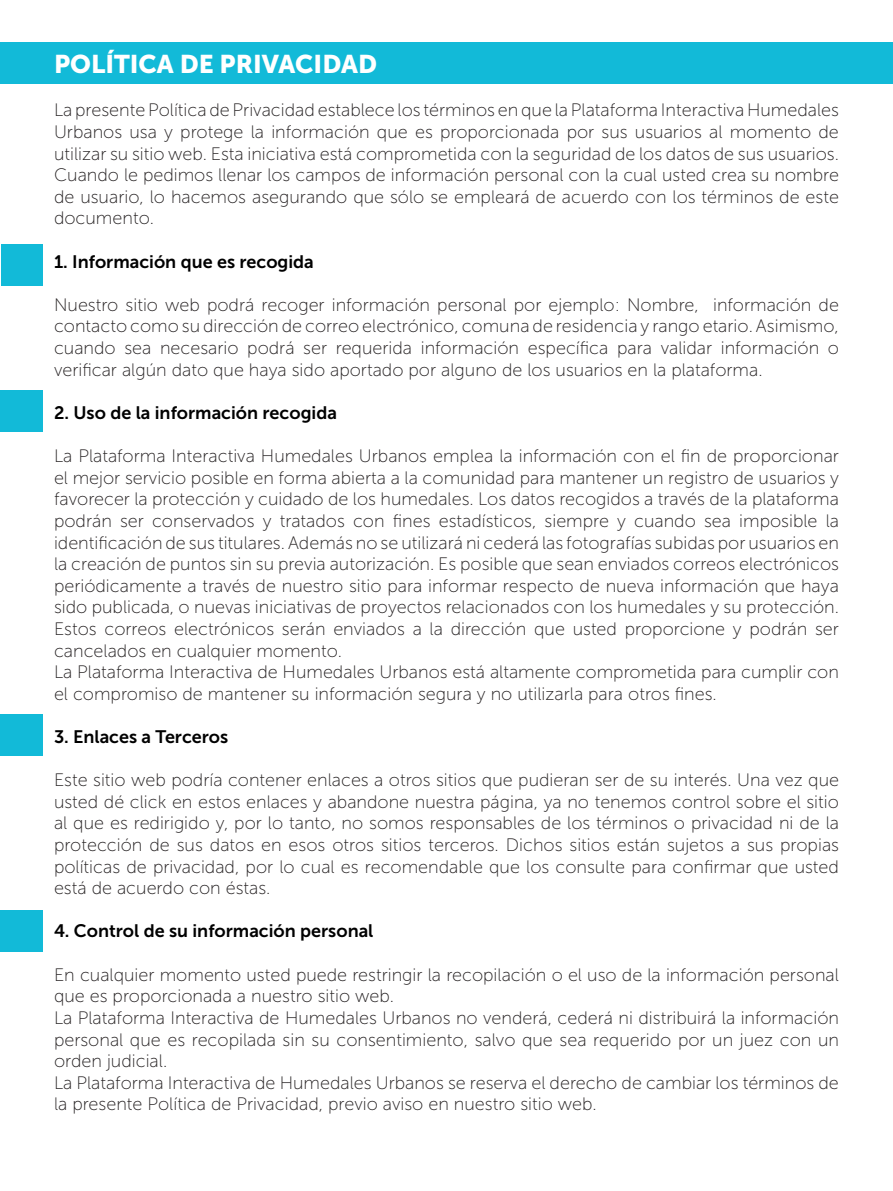
<style>
.page{position:relative;width:893px;height:1191px;background:#fff}
.page>*{position:absolute;margin:0;border:0;box-sizing:border-box;transform-origin:0 0}
.t1{font:25.5px "Museo Sans 900";color:#fff}
.t2{font:18px/21.6px "Museo Sans 100";color:#231f20;text-align:justify}
.t3{font:18px "Museo Sans 700";color:#000}
</style>
<div class="page">
<div style="left:1px;top:244px;width:42px;height:42px;background:#12bad8"></div>
<div style="left:0;top:42px;width:893px;height:41px;background:#12bad8"></div>
<div style="left:0;top:390px;width:43px;height:41px;background:#12bad8"></div>
<div style="left:0;top:714px;width:43px;height:41px;background:#12bad8"></div>
<div style="left:0;top:910px;width:43px;height:41px;background:#12bad8"></div>
<p class="t1" style="left:54px;top:50px;width:325px">POLÍTICA DE PRIVACIDAD</p>
<p class="t2" style="left:54px;top:100px;width:786px">La presente Política de Privacidad establece los términos en que la Plataforma Interactiva Humedales Urbanos usa y protege la información que es proporcionada por sus usuarios al momento de utilizar su sitio web. Esta iniciativa está comprometida con la seguridad de los datos de sus usuarios.<br>Cuando le pedimos llenar los campos de información personal con la cual usted crea su nombre de usuario, lo hacemos asegurando que sólo se empleará de acuerdo con los términos de este documento.</p>
<p class="t3" style="left:54px;top:251px;width:261px">1. Información que es recogida</p>
<p class="t2" style="left:54px;top:294px;width:786px">Nuestro sitio web podrá recoger información personal por ejemplo: Nombre, información de contacto como su dirección de correo electrónico, comuna de residencia y rango etario. Asimismo, cuando sea necesario podrá ser requerida información específica para validar información o verificar algún dato que haya sido aportado por alguno de los usuarios en la plataforma.</p>
<p class="t3" style="left:54px;top:402px;width:284px">2. Uso de la información recogida</p>
<p class="t2" style="left:54px;top:445px;width:787px">La Plataforma Interactiva Humedales Urbanos emplea la información con el fin de proporcionar el mejor servicio posible en forma abierta a la comunidad para mantener un registro de usuarios y favorecer la protección y cuidado de los humedales. Los datos recogidos a través de la plataforma podrán ser conservados y tratados con fines estadísticos, siempre y cuando sea imposible la identificación de sus titulares. Además no se utilizará ni cederá las fotografías subidas por usuarios en la creación de puntos sin su previa autorización. Es posible que sean enviados correos electrónicos periódicamente a través de nuestro sitio para informar respecto de nueva información que haya sido publicada, o nuevas iniciativas de proyectos relacionados con los humedales y su protección.<br>Estos correos electrónicos serán enviados a la dirección que usted proporcione y podrán ser cancelados en cualquier momento.</p>
<p class="t2" style="left:54px;top:661px;width:786px">La Plataforma Interactiva de Humedales Urbanos está altamente comprometida para cumplir con el compromiso de mantener su información segura y no utilizarla para otros fines.</p>
<p class="t3" style="left:54px;top:726px;width:176px">3. Enlaces a Terceros</p>
<p class="t2" style="left:54px;top:769px;width:787px">Este sitio web podría contener enlaces a otros sitios que pudieran ser de su interés. Una vez que usted dé click en estos enlaces y abandone nuestra página, ya no tenemos control sobre el sitio al que es redirigido y, por lo tanto, no somos responsables de los términos o privacidad ni de la protección de sus datos en esos otros sitios terceros. Dichos sitios están sujetos a sus propias políticas de privacidad, por lo cual es recomendable que los consulte para confirmar que usted está de acuerdo con éstas.</p>
<p class="t3" style="left:54px;top:921px;width:321px">4. Control de su información personal</p>
<p class="t2" style="left:54px;top:964px;width:786px">En cualquier momento usted puede restringir la recopilación o el uso de la información personal que es proporcionada a nuestro sitio web.</p>
<p class="t2" style="left:54px;top:1007px;width:786px">La Plataforma Interactiva de Humedales Urbanos no venderá, cederá ni distribuirá la información personal que es recopilada sin su consentimiento, salvo que sea requerido por un juez con un orden judicial.</p>
<p class="t2" style="left:54px;top:1072px;width:786px">La Plataforma Interactiva de Humedales Urbanos se reserva el derecho de cambiar los términos de la presente Política de Privacidad, previo aviso en nuestro sitio web.</p>
</div>
